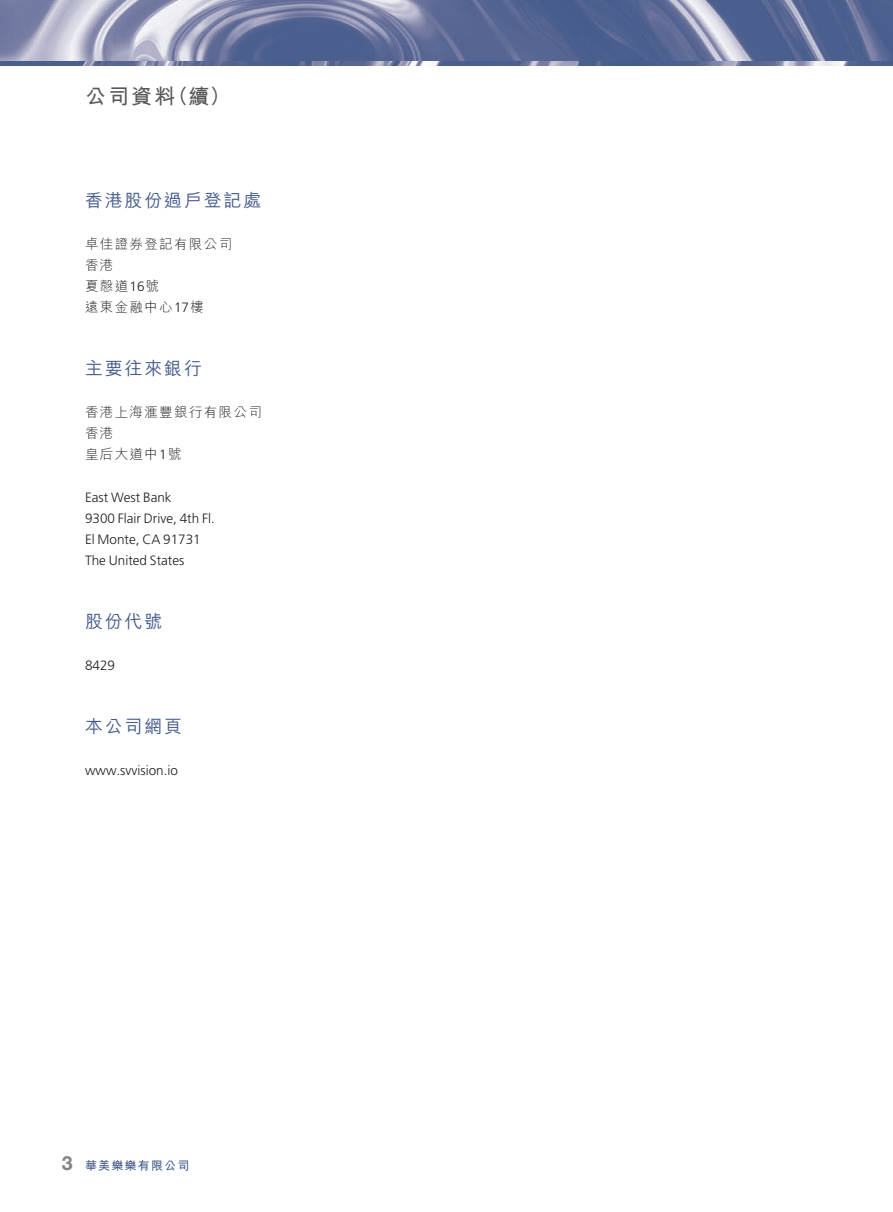
<style>
.page{position:relative;width:893px;height:1212px;background:#fff}
.page>*{position:absolute;margin:0;border:0;box-sizing:border-box;transform-origin:0 0}
.t1{font:700 21px "M Hei HK";color:#57585a}
.t2{font:700 19.5px "Helvetica Neue LT Std";color:#808285}
.t3{font:500 18px "M Hei HK";letter-spacing:.1em;color:#455c8c}
.t4{font:300 13.5px/21px "Frutiger LT Std";color:#231f20}
.t5{font:300 13.5px/21px "M Hei HK";letter-spacing:.1em;color:#231f20}
.t6{font:700 12px "M Hei HK";letter-spacing:.1em;color:#455c8c}
.s1{font-family:"Frutiger LT Std"}
</style>
<div class="page">
<img style="left:0;top:0;width:893px;height:65px">
<h1 class="t1" style="left:167px;top:81px;width:64px">（續(</h1>
<h1 class="t1" style="left:85px;top:81px;width:92px">公司資料</h1>
<h3 class="t3" style="left:85px;top:188px;width:178px">香港股份過戶登記處</h3>
<p class="t5" style="left:85px;top:234px;width:149px">卓佳證券登記有限公司香港<br>夏慤道<span class="s1">16</span>號<br>遠東金融中心<span class="s1">17</span>樓</p>
<h3 class="t3" style="left:85px;top:356px;width:118px">主要往來銀行</h3>
<p class="t5" style="left:85px;top:402px;width:178px">香港上海滙豐銀行有限公司香港<br>皇后大道中<span class="s1">1</span>號</p>
<p class="t4" style="left:85px;top:486px;width:131px">East West Bank<br>9300 Flair Drive 4, th Fl.<br>El Monte, CA 91731<br>The United States</p>
<h3 class="t3" style="left:85px;top:608px;width:79px">股份代號</h3>
<p class="t4" style="left:85px;top:654px;width:32px">8429</p>
<h3 class="t3" style="left:85px;top:713px;width:99px">本公司網頁</h3>
<p class="t4" style="left:85px;top:759px;width:95px">www.svvision i o.</p>
<h2 class="t2" style="left:62px;top:1151px;width:12px">3</h2>
<p class="t6" style="left:85px;top:1157px;width:106px">華美樂樂有限公司</p>
</div>
